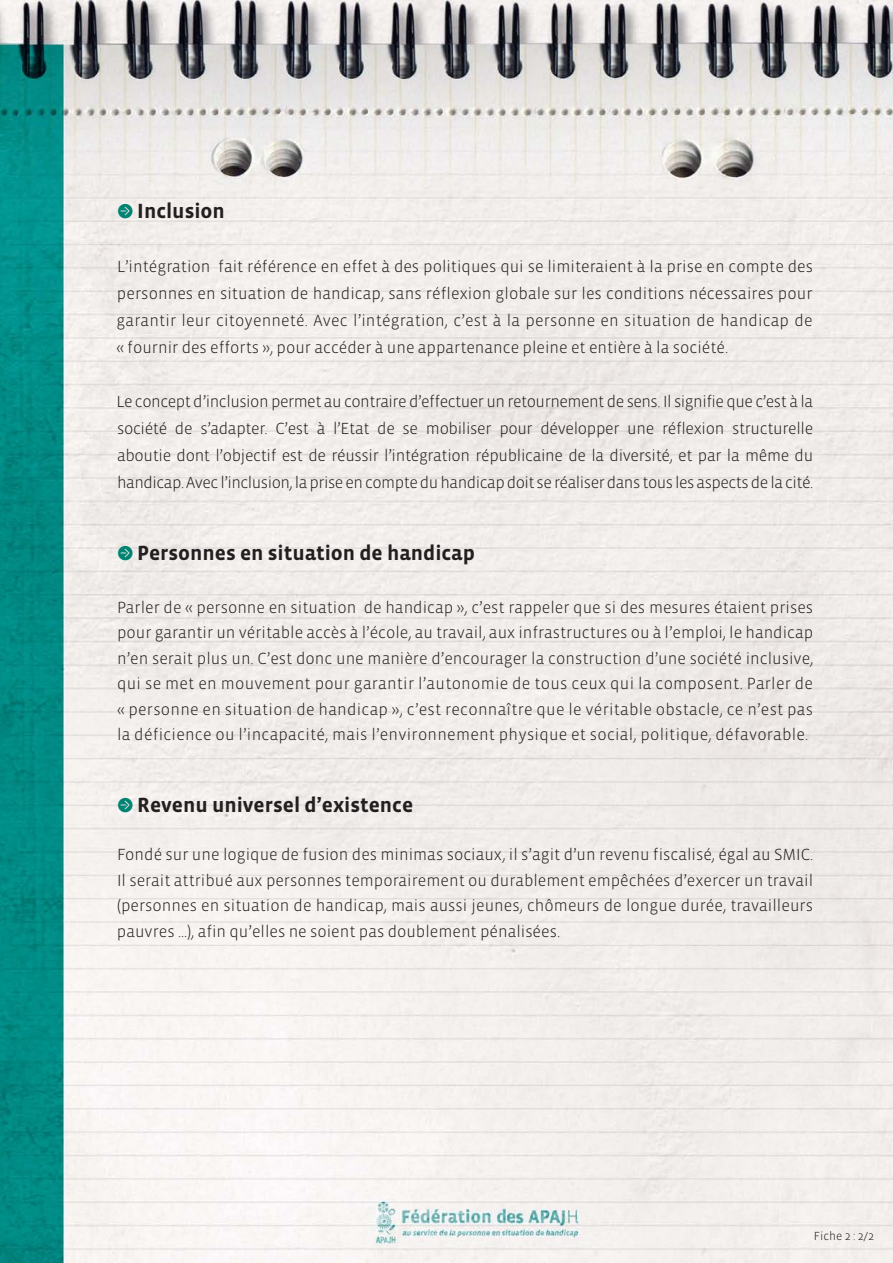
<style>
.page{position:relative;width:893px;height:1263px;background:#fff}
.page>*{position:absolute;margin:0;border:0;box-sizing:border-box;transform-origin:0 0}
.t1{font:700 21px "Vista Sans";color:#231f20}
.t2{font:300 16.5px/25.5px "Vista Sans";color:#231f20;text-align:justify}
.t3{font:300 12px "Vista Sans";color:#231f20}
.s1{font-family:"Klavika Arrows";font-weight:300;color:#008372}
</style>
<div class="page">
<img style="left:0;top:0;width:893px;height:1263px">
<p class="t1" style="left:117px;top:198px;width:109px"><span class="s1">R</span> Inclusion</p>
<p class="t2" style="left:116px;top:253px;width:698px;line-height:27px">L’intégration fait référence en effet à des politiques qui se limiteraient à la prise en compte des personnes en situation de handicap, sans réflexion globale sur les conditions nécessaires pour garantir leur citoyenneté. Avec l’intégration, c’est à la personne en situation de handicap de « fournir des efforts », pour accéder à une appartenance pleine et entière à la société.</p>
<p class="t2" style="left:116px;top:388px;width:698px;line-height:27px">Le concept d’inclusion permet au contraire d’effectuer un retournement de sens. Il signifie que c’est à la société de s’adapter. C’est à l’Etat de se mobiliser pour développer une réflexion structurelle aboutie dont l’objectif est de réussir l’intégration républicaine de la diversité, et par la même du handicap. Avec l’inclusion, la prise en compte du handicap doit se réaliser dans tous les aspects de la cité.</p>
<p class="t1" style="left:117px;top:540px;width:359px"><span class="s1">R</span> Personnes en situation de handicap</p>
<p class="t2" style="left:117px;top:594px;width:698px">Parler de « personne en situation de handicap », c’est rappeler que si des mesures étaient prises pour garantir un véritable accès à l’école, au travail, aux infrastructures ou à l’emploi, le handicap n’en serait plus un. C’est donc une manière d’encourager la construction d’une société inclusive, qui se met en mouvement pour garantir l’autonomie de tous ceux qui la composent. Parler de « personne en situation de handicap », c’est reconnaître que le véritable obstacle, ce n’est pas la déficience ou l’incapacité, mais l’environnement physique et social, politique, défavorable.</p>
<p class="t1" style="left:117px;top:792px;width:298px"><span class="s1">R</span> Revenu universel d’existence</p>
<p class="t2" style="left:117px;top:842px;width:698px">Fondé sur une logique de fusion des minimas sociaux, il s’agit d’un revenu fiscalisé, égal au SMIC.<br>Il serait attribué aux personnes temporairement ou durablement empêchées d’exercer un travail (personnes en situation de handicap, mais aussi jeunes, chômeurs de longue durée, travailleurs pauvres …), afin qu’elles ne soient pas doublement pénalisées.</p>
<p class="t3" style="left:814px;top:1228px;width:62px">Fiche 2 : 2/2</p>
</div>
